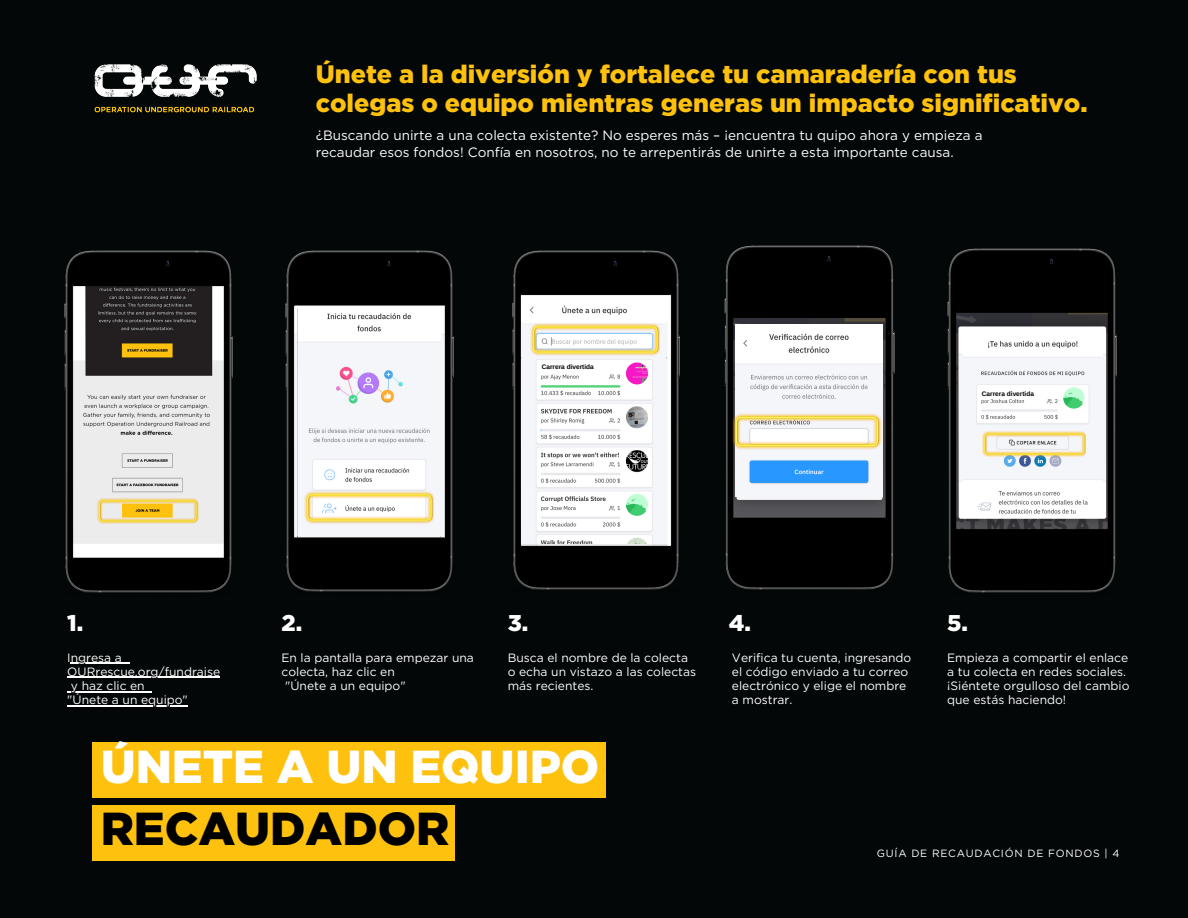
<style>
.page{position:relative;width:1188px;height:918px;background:#030707}
.page>*{position:absolute;margin:0;border:0;box-sizing:border-box;transform-origin:0 0}
.t1{font:900 46.2px "Gotham";color:#fff}
.t2{font:900 46.2px "Gotham";color:#000}
.t3{font:900 25.2px/29.2px "Gotham";color:#fec10d}
.t4{font:900 22.8px "Gotham";color:#fff}
.t5{font:13.5px/16.8px "Gotham";color:#fff}
.t6{font:12px/14.1px "Gotham";color:#fff}
.t7{font:10.5px "Gotham";letter-spacing:.07em;color:#fff}
.t8{font:700 6.45px "Arimo";color:#000}
</style>
<div class="page">
<img style="left:94px;top:64px;width:163px;height:49px">
<img style="left:285px;top:250px;width:169px;height:342px">
<img style="left:297px;top:308px;width:143px;height:228px">
<img style="left:304px;top:490px;width:130px;height:34px">
<img style="left:64px;top:251px;width:169px;height:342px">
<img style="left:97px;top:497px;width:101px;height:27px">
<img style="left:512px;top:250px;width:168px;height:340px">
<img style="left:523px;top:298px;width:143px;height:245px">
<img style="left:530px;top:323px;width:129px;height:33px">
<img style="left:724px;top:246px;width:171px;height:344px">
<img style="left:735px;top:325px;width:147px;height:172px">
<img style="left:732px;top:413px;width:151px;height:37px">
<img style="left:947px;top:249px;width:170px;height:344px">
<img style="left:964px;top:332px;width:138px;height:184px">
<img style="left:982px;top:430px;width:103px;height:27px">
<div style="left:92px;top:742px;width:514px;height:55px;background:#fec10d"></div>
<div style="left:92px;top:805px;width:363px;height:55px;background:#fec10d"></div>
<hr style="left:71px;top:663px;width:51px;height:1px;background:#fff">
<hr style="left:67px;top:677px;width:153px;height:1px;background:#fff">
<hr style="left:71px;top:691px;width:74px;height:1px;background:#fff">
<hr style="left:67px;top:705px;width:121px;height:1px;background:#fff">
<svg style="left:979px;top:389px;width:58px;height:10px"></svg>
<svg style="left:539px;top:362px;width:57px;height:10px"></svg>
<p class="t3" style="left:316px;top:61px;width:773px">Únete a la diversión y fortalece tu camaradería con tus colegas o equipo mientras generas un impacto significativo.</p>
<p class="t5" style="left:316px;top:128px;width:668px">¿Buscando unirte a una colecta existente? No esperes más – ¡encuentra tu quipo ahora y empieza a recaudar esos fondos! Confía en nosotros, no te arrepentirás de unirte a esta importante causa.</p>
<p class="t8" style="left:542px;top:363px;width:54px">Carrera divertida</p>
<p class="t8" style="left:982px;top:390px;width:54px">Carrera divertida</p>
<p class="t4" style="left:67px;top:612px;width:18px">1.</p>
<p class="t4" style="left:281px;top:612px;width:22px">2.</p>
<p class="t4" style="left:508px;top:612px;width:22px">3.</p>
<p class="t4" style="left:729px;top:612px;width:24px">4.</p>
<p class="t4" style="left:947px;top:612px;width:22px">5.</p>
<p class="t6" style="left:67px;top:651px;width:154px">Ingresa a<br>OURrescue.org/fundraise</p>
<p class="t6" style="left:71px;top:679px;width:75px">y haz clic en</p>
<p class="t6" style="left:67px;top:693px;width:122px">"Únete a un equipo"</p>
<p class="t6" style="left:732px;top:651px;width:181px">Verifica tu cuenta, ingresando el código enviado a tu correo electrónico y elige el nombre a mostrar.</p>
<p class="t6" style="left:281px;top:651px;width:194px">En la pantalla para empezar una colecta, haz clic en</p>
<p class="t6" style="left:285px;top:679px;width:122px">"Únete a un equipo"</p>
<p class="t6" style="left:508px;top:651px;width:190px">Busca el nombre de la colecta o echa un vistazo a las colectas más recientes.</p>
<p class="t6" style="left:947px;top:651px;width:184px">Empieza a compartir el enlace a tu colecta en redes sociales. ¡Siéntete orgulloso del cambio que estás haciendo!</p>
<p class="t1" style="left:101px;top:746px;width:500px">ÚNETE A UN EQUIPO</p>
<p class="t2" style="left:101px;top:808px;width:350px">RECAUDADOR</p>
<p class="t7" style="left:877px;top:849px;width:244px">GUÍA DE RECAUDACIÓN DE FONDOS | 4</p>
</div>
